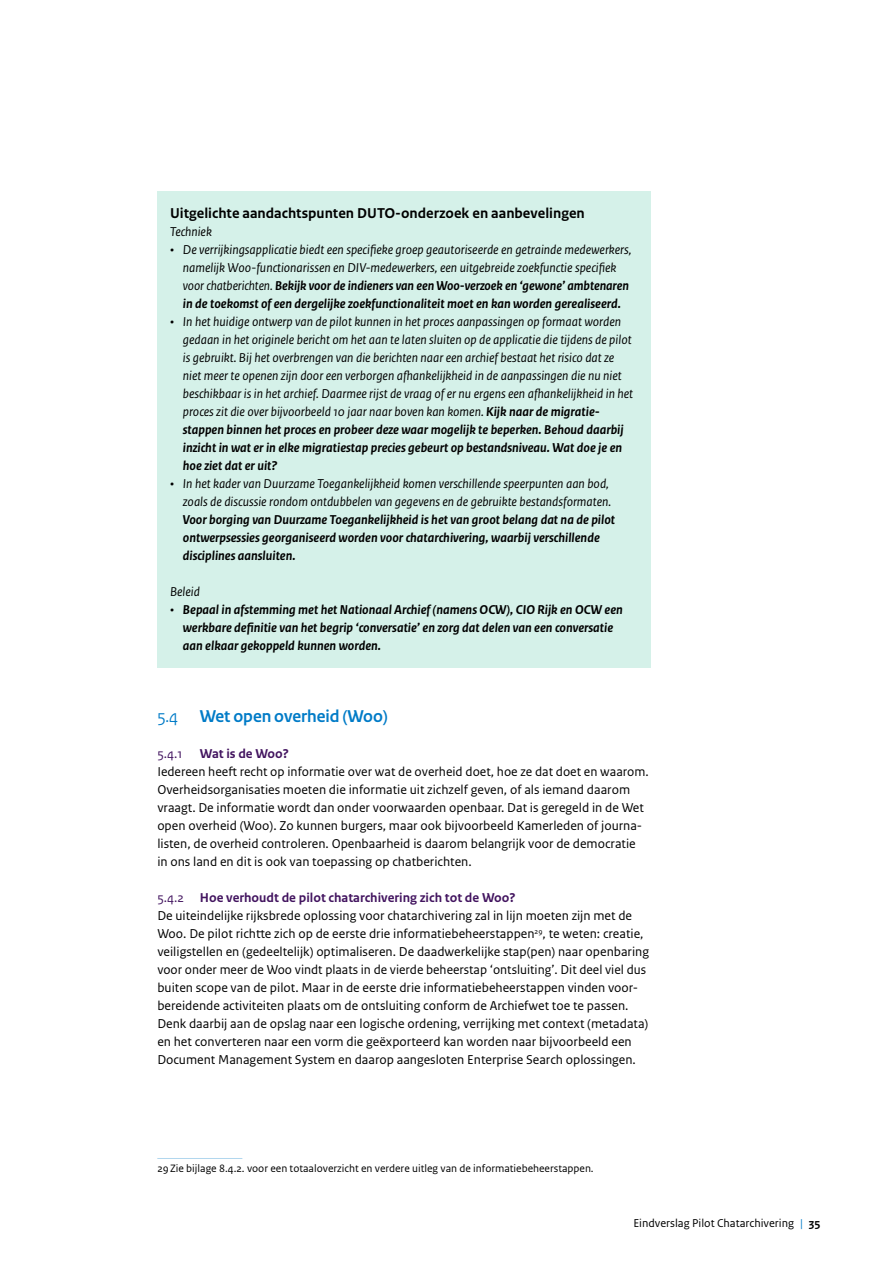
<style>
.page{position:relative;width:893px;height:1263px;background:#fff}
.page>*{position:absolute;margin:0;border:0;box-sizing:border-box;transform-origin:0 0}
.H2_Paragraafkop_genummerd{font:700 18px "Rijksoverheid Sans Heading";color:#007bc7}
.H3_Kader_Kop_Mint{font:700 15px "Rijksoverheid Sans Text";color:#000}
.P_Broodtekst{font:13.5px/18px "Rijksoverheid Sans Text";color:#000}
.P_Kader_Plat_Mintgroen{font:italic 13.5px/18px "Rijksoverheid Sans Text";color:#000}
.t1{font:italic 700 13.5px/18px "Rijksoverheid Sans Text";color:#000}
.H3_Alineakop_genummerd{font:700 13.5px "Rijksoverheid Sans Text";color:#42145f}
.H3_Alineakop_genummerd-2{font:13.5px "Rijksoverheid Sans Text";color:#42145f}
.t2{font:12px "Rijksoverheid Sans Text";color:#000}
.P_Voetnoot{font:11.25px "Rijksoverheid Sans Text";color:#000}
.s1{font-weight:700}
.s2{font-weight:400}
.s3{color:#007bc7}
</style>
<div class="page">
<div style="left:157px;top:191px;width:494px;height:45px;background:#d5f1e9"></div>
<div style="left:157px;top:228px;width:494px;height:97px;background:#d5f1e9"></div>
<div style="left:157px;top:300px;width:494px;height:187px;background:#d5f1e9"></div>
<div style="left:157px;top:462px;width:494px;height:115px;background:#d5f1e9"></div>
<div style="left:157px;top:570px;width:494px;height:43px;background:#d5f1e9"></div>
<div style="left:157px;top:588px;width:494px;height:79px;background:#d5f1e9"></div>
<hr style="left:157px;top:1158px;width:85px;height:1px;background:#b2d7ee">
<h3 class="H3_Kader_Kop_Mint" style="left:170px;top:204px;width:416px">Uitgelichte aandachtspunten DUTO-onderzoek en aanbevelingen</h3>
<p class="P_Kader_Plat_Mintgroen" style="left:170px;top:223px;width:43px">Techniek</p>
<p class="P_Kader_Plat_Mintgroen" style="left:183px;top:241px;width:450px;text-indent:-13px">• De verrijkingsapplicatie biedt een specifieke groep geautoriseerde en getrainde medewerkers, namelijk Woo-functionarissen en DIV-medewerkers, een uitgebreide zoekfunctie specifiek voor chatberichten. <span class="s1">Bekijk voor de indieners van een Woo-verzoek en ‘gewone’ ambtenaren in de toekomst of een dergelijke zoekfunctionaliteit moet en kan worden gerealiseerd.</span></p>
<p class="P_Kader_Plat_Mintgroen" style="left:183px;top:313px;width:452px;text-indent:-13px">• In het huidige ontwerp van de pilot kunnen in het proces aanpassingen op formaat worden gedaan in het originele bericht om het aan te laten sluiten op de applicatie die tijdens de pilot is gebruikt. Bij het overbrengen van die berichten naar een archief bestaat het risico dat ze niet meer te openen zijn door een verborgen afhankelijkheid in de aanpassingen die nu niet beschikbaar is in het archief. Daarmee rijst de vraag of er nu ergens een afhankelijkheid in het proces zit die over bijvoorbeeld 10 jaar naar boven kan komen. <span class="s1">Kijk naar de migratie&shy;stappen binnen het proces en probeer deze waar mogelijk te beperken. Behoud daarbij inzicht in wat er in elke migratiestap precies gebeurt op bestandsniveau. Wat doe je en hoe ziet dat er uit?</span></p>
<p class="t1" style="left:183px;top:475px;width:434px;text-indent:-13px"><span class="s2">• In het kader van Duurzame Toegankelijkheid komen verschillende speerpunten aan bod, zoals de discussie rondom ontdubbelen van gegevens en de gebruikte bestandsformaten.<br></span>Voor borging van Duurzame Toegankelijkheid is het van groot belang dat na de pilot ontwerpsessies georganiseerd worden voor chatarchivering, waarbij verschillende disciplines aansluiten.</p>
<p class="P_Kader_Plat_Mintgroen" style="left:170px;top:583px;width:31px">Beleid</p>
<p class="t1" style="left:183px;top:601px;width:441px;text-indent:-13px"><span class="s2">•</span> Bepaal in afstemming met het Nationaal Archief (namens OCW), CIO Rijk en OCW een werkbare definitie van het begrip ‘conversatie’ en zorg dat delen van een conversatie aan elkaar gekoppeld kunnen worden.</p>
<h2 class="H2_Paragraafkop_genummerd" style="left:157px;top:706px;width:232px"><span class="s2">5.4</span> Wet open overheid (Woo)</h2>
<h3 class="H3_Alineakop_genummerd-2" style="left:157px;top:746px;width:27px">5.4.1</h3>
<h3 class="H3_Alineakop_genummerd" style="left:200px;top:746px;width:91px">Wat is de Woo?</h3>
<p class="P_Broodtekst" style="left:157px;top:763px;width:493px">Iedereen heeft recht op informatie over wat de overheid doet, hoe ze dat doet en waarom.<br>Overheidsorganisaties moeten die informatie uit zichzelf geven, of als iemand daarom vraagt. De informatie wordt dan onder voorwaarden openbaar. Dat is geregeld in de Wet open overheid (Woo). Zo kunnen burgers, maar ook bijvoorbeeld Kamerleden of journa&shy;listen, de overheid controleren. Openbaarheid is daarom belangrijk voor de democratie in ons land en dit is ook van toepassing op chatberichten.</p>
<h3 class="H3_Alineakop_genummerd" style="left:157px;top:890px;width:360px"><span class="s2">5.4.2</span> Hoe verhoudt de pilot chatarchivering zich tot de Woo?</h3>
<p class="P_Broodtekst" style="left:157px;top:907px;width:493px">De uiteindelijke rijksbrede oplossing voor chatarchivering zal in lijn moeten zijn met de Woo. De pilot richtte zich op de eerste drie informatiebeheerstappen<sup>29</sup>, te weten: creatie, veiligstellen en (gedeeltelijk) optimaliseren. De daadwerkelijke stap(pen) naar openbaring voor onder meer de Woo vindt plaats in de vierde beheerstap ‘ontsluiting’. Dit deel viel dus buiten scope van de pilot. Maar in de eerste drie informatiebeheerstappen vinden voor&shy;bereidende activiteiten plaats om de ontsluiting conform de Archiefwet toe te passen.<br>Denk daarbij aan de opslag naar een logische ordening, verrijking met context (metadata) en het converteren naar een vorm die geëxporteerd kan worden naar bijvoorbeeld een Document Management System en daarop aangesloten Enterprise Search oplossingen.</p>
<p class="P_Voetnoot" style="left:157px;top:1162px;width:438px">29Zie bijlage 8.4.2. voor een totaaloverzicht en verdere uitleg van de informatiebeheerstappen.</p>
<p class="t2" style="left:633px;top:1217px;width:189px">Eindverslag Pilot Chatarchivering <span class="s3">|</span> <span class="s1">35</span></p>
</div>
